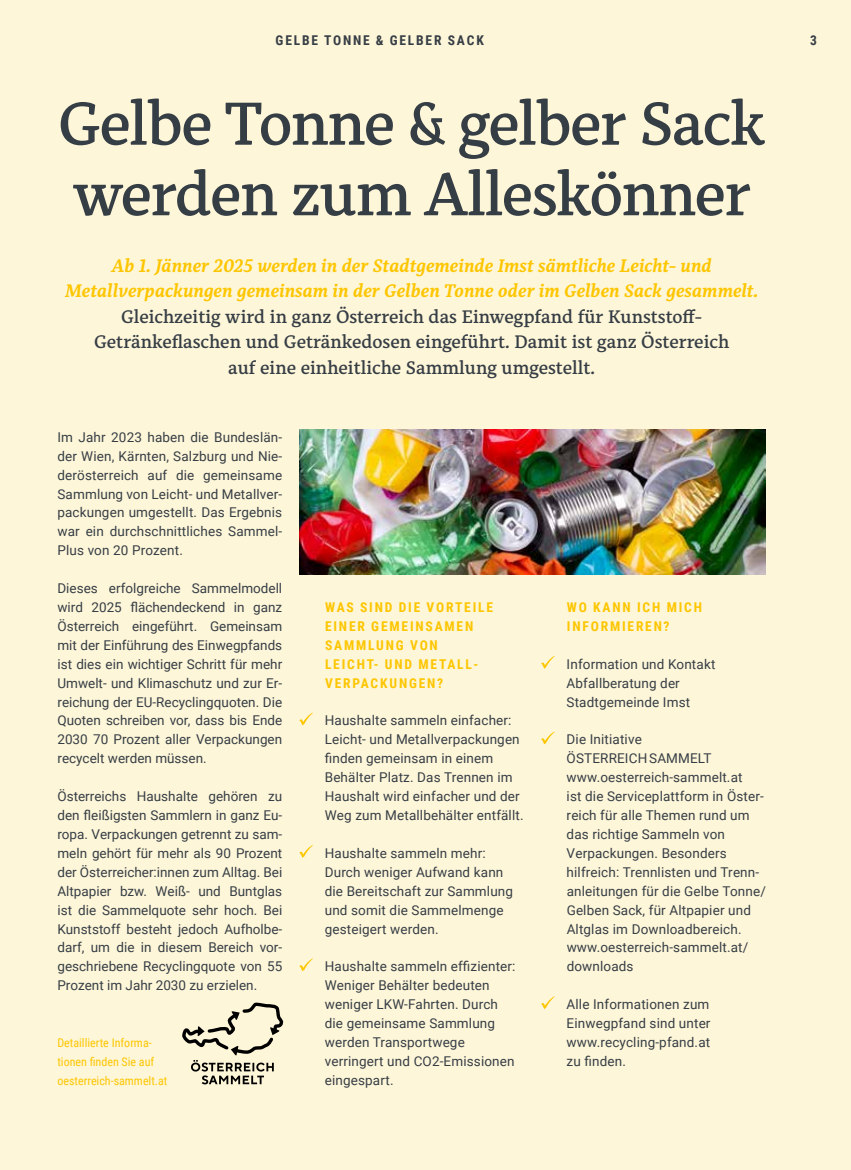
<style>
.page{position:relative;width:851px;height:1170px;background:#fff}
.page>*{position:absolute;margin:0;border:0;box-sizing:border-box;transform-origin:0 0}
.t1{font:600 60px/70.5px "Alkes";letter-spacing:-.025em;color:#363e45}
.t2{font:600 18px/25.5px "Alkes";color:#363e45;text-align:center}
.t3{font:italic 700 18px/25.5px "Alkes";color:#fdc600;text-align:center}
.t4{font:13.5px/18.9px "Roboto";letter-spacing:.01em;color:#363e45}
.t5{font:700 13.5px/18.9px "Roboto Condensed";letter-spacing:.135em;color:#fdc600}
.t6{font:700 13.5px "Roboto Condensed";letter-spacing:.135em;color:#363e45}
.t7{font:12px/18.9px "Roboto Condensed";color:#fdc600}
</style>
<div class="page">
<div style="left:0;top:0;width:850px;height:1169px;background:#fef6d9"></div>
<img style="left:299px;top:429px;width:466px;height:145px">
<svg style="left:299px;top:712px;width:14px;height:13px"></svg>
<svg style="left:299px;top:845px;width:14px;height:12px"></svg>
<svg style="left:299px;top:958px;width:14px;height:13px"></svg>
<svg style="left:541px;top:656px;width:13px;height:12px"></svg>
<svg style="left:541px;top:731px;width:13px;height:13px"></svg>
<svg style="left:541px;top:996px;width:13px;height:13px"></svg>
<svg style="left:182px;top:1002px;width:102px;height:82px"></svg>
<p class="t6" style="left:275px;top:30px;width:210px">GELBE TONNE &amp; GELBER SACK</p>
<p class="t6" style="left:810px;top:30px;width:8px">3</p>
<h1 class="t1" style="left:58px;top:87px;width:708px">Gelbe Tonne &amp; gelber Sack werden zum Alleskönner</h1>
<h2 class="t3" style="left:65px;top:252px;width:694px">Ab 1. Jänner 2025 werden in der Stadtgemeinde Imst sämtliche Leicht- und<br>Metallverpackungen gemeinsam in der Gelben Tonne oder im Gelben Sack gesammelt.</h2>
<h2 class="t2" style="left:94px;top:303px;width:636px">Gleichzeitig wird in ganz Österreich das Einwegpfand für Kunststoff-<br>Getränkeflaschen und Getränkedosen eingeführt. Damit ist ganz Österreich auf eine einheitliche Sammlung umgestellt.</h2>
<p class="t4" style="left:57px;top:427px;width:226px;text-align:justify">Im Jahr 2023 haben die Bundeslän&shy;der Wien, Kärnten, Salzburg und Nie&shy;derösterreich auf die gemeinsame Sammlung von Leicht- und Metallver&shy;packungen umgestellt. Das Ergebnis war ein durchschnittliches Sammel-Plus von 20 Prozent.</p>
<p class="t4" style="left:57px;top:578px;width:226px;text-align:justify">Dieses erfolgreiche Sammelmodell wird 2025 flächendeckend in ganz Österreich eingeführt. Gemeinsam mit der Einführung des Einwegpfands ist dies ein wichtiger Schritt für mehr Umwelt- und Klimaschutz und zur Er&shy;reichung der EU-Recyclingquoten. Die Quoten schreiben vor, dass bis Ende 2030 70 Prozent aller Verpackungen recycelt werden müssen.</p>
<p class="t4" style="left:57px;top:786px;width:226px;text-align:justify">Österreichs Haushalte gehören zu den fleißigsten Sammlern in ganz Eu&shy;ropa. Verpackungen getrennt zu sam&shy;meln gehört für mehr als 90 Prozent der Österreicher:innen zum Alltag. Bei Altpapier bzw. Weiß- und Buntglas ist die Sammelquote sehr hoch. Bei Kunststoff besteht jedoch Aufholbe&shy;darf, um die in diesem Bereich vor&shy;geschriebene Recyclingquote von 55<br>Prozent im Jahr 2030 zu erzielen.</p>
<p class="t7" style="left:57px;top:1032px;width:111px">Detaillierte Informa&shy;tionen finden Sie auf oesterreich-sammelt.at</p>
<p class="t5" style="left:325px;top:597px;width:170px">WAS SIND DIE VORTEILE<br>EINER GEMEINSAMEN<br>SAMMLUNG VON<br>LEICHT- UND METALL-<br>VERPACKUNGEN?</p>
<p class="t4" style="left:325px;top:710px;width:200px">Haushalte sammeln einfacher:<br>Leicht- und Metallverpackungen finden gemeinsam in einem<br>Behälter Platz. Das Trennen im<br>Haushalt wird einfacher und der<br>Weg zum Metallbehälter entfällt.</p>
<p class="t4" style="left:325px;top:843px;width:190px">Haushalte sammeln mehr:<br>Durch weniger Aufwand kann die Bereitschaft zur Sammlung und somit die Sammelmenge gesteigert werden.</p>
<p class="t4" style="left:325px;top:956px;width:192px">Haushalte sammeln effizienter:<br>Weniger Behälter bedeuten weniger LKW-Fahrten. Durch die gemeinsame Sammlung werden Transportwege verringert und CO2-Emissionen eingespart.</p>
<p class="t5" style="left:566px;top:597px;width:137px">WO KANN ICH MICH<br>INFORMIEREN?</p>
<p class="t4" style="left:566px;top:654px;width:150px">Information und Kontakt<br>Abfallberatung der<br>Stadtgemeinde Imst</p>
<p class="t4" style="left:566px;top:729px;width:201px">Die Initiative<br>ÖSTERREICHSAMMELT www.oesterreich-sammelt.at<br>ist die Serviceplattform in Öster&shy;reich für alle Themen rund um das richtige Sammeln von<br>Verpackungen. Besonders hilfreich: Trennlisten und Trenn&shy;anleitungen für die Gelbe Tonne/<br>Gelben Sack, für Altpapier und<br>Altglas im Downloadbereich. www.oesterreich-sammelt.at/ downloads</p>
<p class="t4" style="left:566px;top:994px;width:145px;text-align:justify">Alle Informationen zum Einwegpfand sind unter www.recycling-pfand.at zu finden.</p>
</div>
